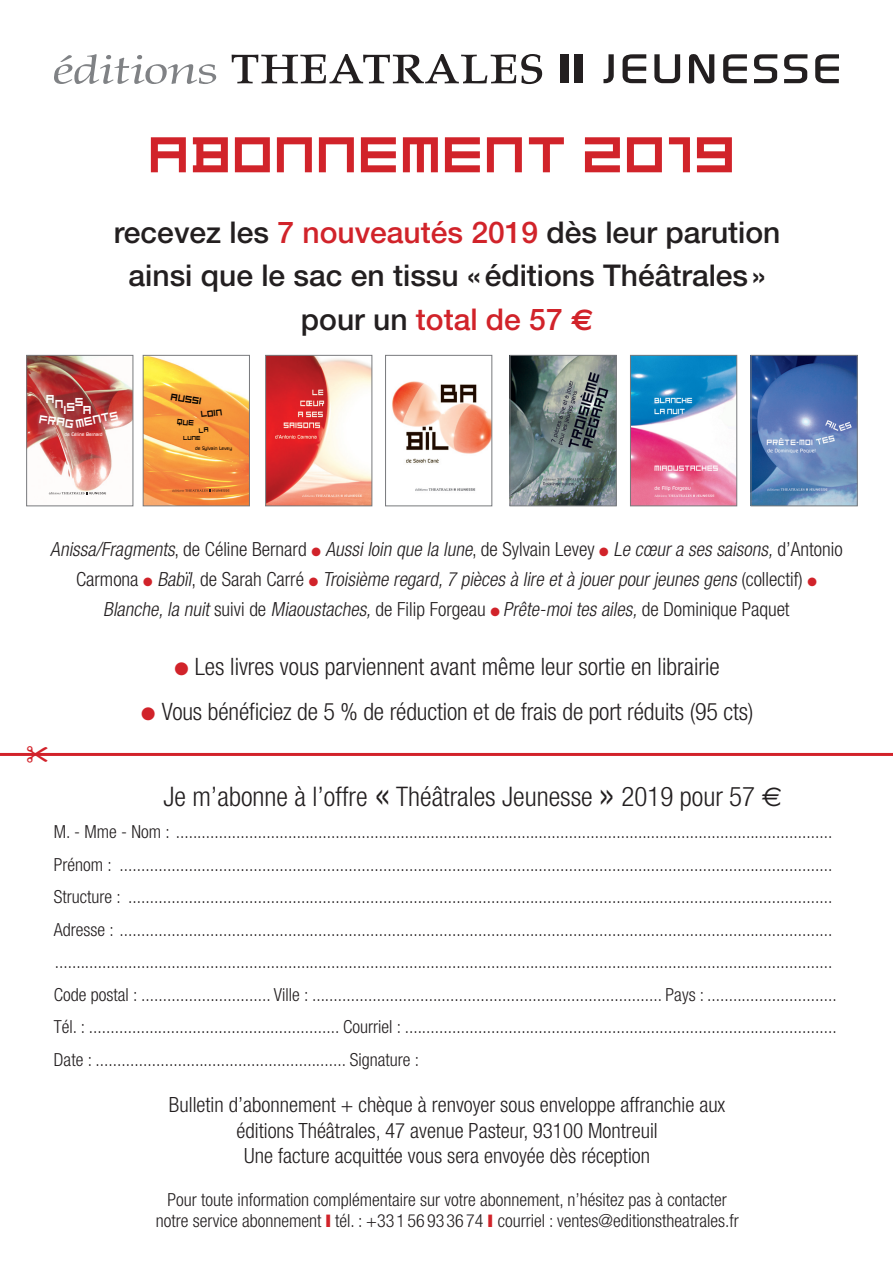
<style>
.page{position:relative;width:893px;height:1263px;background:#fff}
.page>*{position:absolute;margin:0;border:0;box-sizing:border-box;transform-origin:0 0}
.t1{font:52.5px "Vandoesburgat Plain";color:#d1232a}
.t2{font:500 30px/43.8px "Helvetica Neue";color:#231f20;text-align:center}
.t3{font:300 condensed 27px "Helvetica Neue";color:#231f20}
.t4{font:300 condensed 24px "Helvetica Neue";color:#231f20}
.t5{font:300 condensed 21px/25.2px "Helvetica Neue";color:#231f20;text-align:center}
.t6{font:italic 300 condensed 19.5px/30px "Helvetica Neue";color:#231f20;text-align:center}
.t7{font:300 condensed 18px/32.5px "Helvetica Neue";color:#231f20}
.t8{font:12px "Vandoesburgat Plain";color:#fff;scale:.9 1}
.t9{font:9.9px "Vandoesburgat Plain";color:#020101;scale:.9 1}
.t10{font:9px "Vandoesburgat Plain";color:#020101;scale:.9 1}
.t11{font:6px "Vandoesburgat Plain";color:#020101;scale:.9 1}
.t12{font:500 4.8px "Digital";color:#fff}
.t13{font:500 4.8px "Digital";color:#020101}
.s1{color:#d1232a}
.s2{font-family:"Euro Sans";font-weight:700;color:#d1232a}
.s3{font-style:normal}
.s4{font-size:45px}
.s5{font-family:"Euro Sans";font-weight:400;font-stretch:normal}
</style>
<div class="page">
<hr style="left:0;top:753px;width:893px;height:3px;background:#d2222a">
<svg style="left:54px;top:54px;width:163px;height:30px"></svg>
<svg style="left:232px;top:54px;width:310px;height:30px"></svg>
<svg style="left:603px;top:54px;width:11px;height:29px"></svg>
<svg style="left:623px;top:54px;width:23px;height:29px"></svg>
<svg style="left:654px;top:54px;width:26px;height:29px"></svg>
<svg style="left:689px;top:54px;width:25px;height:30px"></svg>
<svg style="left:723px;top:54px;width:24px;height:29px"></svg>
<svg style="left:754px;top:54px;width:23px;height:29px"></svg>
<svg style="left:784px;top:54px;width:23px;height:29px"></svg>
<svg style="left:815px;top:54px;width:24px;height:29px"></svg>
<div style="left:560px;top:55px;width:9px;height:28px;background:#231f20"></div>
<div style="left:574px;top:55px;width:9px;height:28px;background:#231f20"></div>
<img style="left:29px;top:357px;width:102px;height:138px">
<svg style="left:49px;top:492px;width:57px;height:2px"></svg>
<div style="left:27px;top:355px;width:106px;height:151px;border:1px solid #787a7d"></div>
<img style="left:145px;top:357px;width:102px;height:147px">
<svg style="left:172px;top:489px;width:57px;height:3px"></svg>
<div style="left:143px;top:355px;width:106px;height:151px;border:1px solid #787a7d"></div>
<img style="left:268px;top:357px;width:102px;height:147px">
<div style="left:266px;top:355px;width:106px;height:151px;border:1px solid #787a7d"></div>
<img style="left:392px;top:381px;width:98px;height:110px">
<div style="left:385px;top:355px;width:107px;height:151px;border:1px solid #787a7d"></div>
<img style="left:512px;top:357px;width:102px;height:147px">
<div style="left:510px;top:355px;width:106px;height:151px;border:1px solid #787a7d"></div>
<img style="left:632px;top:357px;width:103px;height:147px">
<div style="left:630px;top:355px;width:107px;height:151px;border:1px solid #787a7d"></div>
<img style="left:753px;top:357px;width:102px;height:147px">
<div style="left:751px;top:355px;width:106px;height:151px;border:1px solid #787a7d"></div>
<svg style="left:27px;top:752px;width:21px;height:1px"></svg>
<svg style="left:177px;top:419px;width:31px;height:14px"></svg>
<h1 class="t1" style="left:147px;top:123px;width:590px">ABONNEMENT 2019</h1>
<h2 class="t2" style="left:114px;top:210px;width:668px">recevez les <span class="s1">7 nouveautés 2019</span> dès leur parution ainsi que le sac en tissu «éditions Théâtrales» pour un <span class="s1">total de 57</span> <span class="s2">€</span></h2>
<p class="t8" style="left:46px;top:392px;width:11px">A</p>
<p class="t8" style="left:75px;top:395px;width:11px">S</p>
<p class="t8" style="left:55px;top:397px;width:11px">N</p>
<p class="t8" style="left:63px;top:401px;width:15px">IS</p>
<p class="t8" style="left:83px;top:403px;width:11px">A</p>
<p class="t8" style="left:40px;top:412px;width:40px;rotate:9deg">FRAG</p>
<p class="t8" style="left:74px;top:416px;width:50px;rotate:-11deg">MENTS</p>
<p class="t12" style="left:65px;top:432px;width:40px">de Céline Bernard</p>
<p class="t9" style="left:172px;top:390px;width:36px;rotate:10deg">AUSSI</p>
<p class="t10" style="left:200px;top:409px;width:26px;rotate:-7deg">LOIN</p>
<p class="t11" style="left:183px;top:435px;width:21px">LUNE</p>
<p class="t13" style="left:195px;top:446px;width:39px">de Sylvain Levey</p>
<p class="t6" style="left:50px;top:534px;width:794px">Anissa/Fragments<span class="s3">, d e C é l i n e B e r n a rd</span> <span class="s1">●</span> Aussiloin que la lune<span class="s3">, d e Sy l va i n Levey</span> <span class="s1">●</span> Le cœura ses saisons,<span class="s3">d ’ A n to n i o<br>C a r m o n a</span> <span class="s1">●</span> Babïl<span class="s3">, d e S a r a h C a r r é</span> <span class="s1">●</span> Troisième regard,7 pièces à lire età jouerpourjeunes gens <span class="s3">(c o l l e c t i f)</span> <span class="s1">●<br></span>Blanche,la nuit<span class="s3">s u i v i d e</span> Miaoustaches,<span class="s3">d e F i l i p Fo rg e a u</span> <span class="s1">●</span> Prête-moites ailes,<span class="s3">d e D o m i n i q u e P a q u et</span></p>
<h3 class="t4" style="left:175px;top:652px;width:547px"><span class="s1">●</span> Les livres vous parviennent avant même leur sortie en librairie</h3>
<h3 class="t4" style="left:141px;top:698px;width:614px"><span class="s1">●</span> Vous bénéficiez de 5 % de réduction et de frais de port réduits (95 cts)</h3>
<h3 class="t3" style="left:163px;top:781px;width:620px">Je m’abonne à l’offre <span class="s4">«</span> Théâtrales Jeunesse <span class="s4">»</span> 2019 pour 57 <span class="s5">€</span></h3>
<p class="t7" style="left:54px;top:815px;width:784px">M. - Mme - Nom : ........................................................................................................................................................<br>Prénom : .....................................................................................................................................................................<br>Structure : ...................................................................................................................................................................<br>Adresse : ..................................................................................................................................................................... ....................................................................................................................................................................................<br>Code postal : .............................. Ville : ................................................................................. Pays : ..............................<br>Tél. : .......................................................... Courriel : ....................................................................................................<br>Date : .......................................................... Signature :</p>
<p class="t5" style="left:169px;top:1092px;width:558px">Bulletin d’abonnement + chèque à renvoyer sous enveloppe affranchie aux éditions Théâtrales, 47 avenue Pasteur, 93100 Montreuil<br>Une facture acquittée vous sera envoyée dès réception</p>
<p class="t7" style="left:156px;top:1188px;width:584px;line-height:21.6px;text-align:center">Pour toute information complémentaire sur votre abonnement, n’hésitez pas à contacter notre service abonnement tél. : +33 1 56 93 36 74 courriel : ventes@editionstheatrales.fr</p>
</div>
